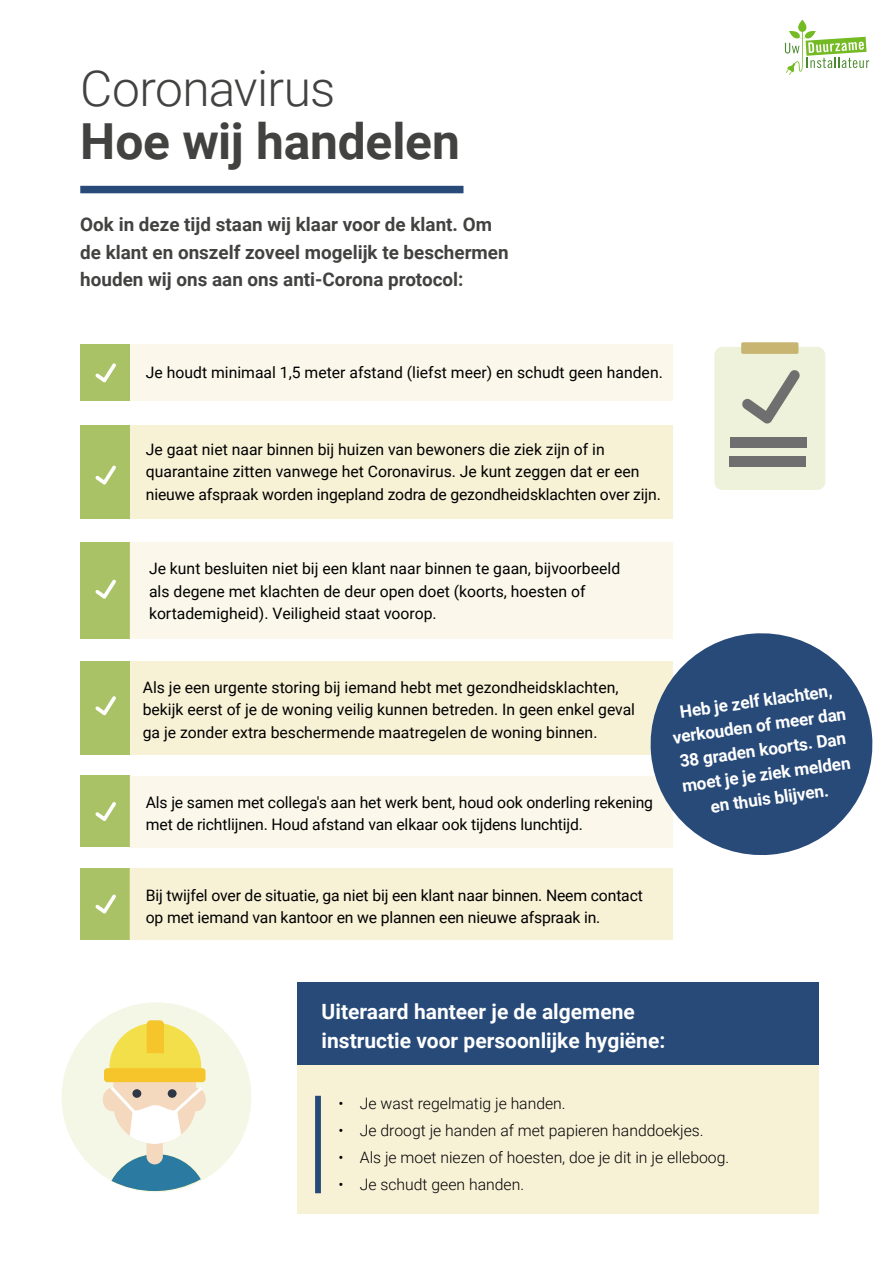
<style>
.page{position:relative;width:893px;height:1263px;background:#fff}
.page>*{position:absolute;margin:0;border:0;box-sizing:border-box;transform-origin:0 0}
.t1{font:700 49.65px "Roboto";letter-spacing:-.005em;color:#424241}
.t2{font:300 49.65px "Roboto";letter-spacing:-.015em;color:#424241}
.t3{font:700 21px "Roboto";color:#fff}
.t4{font:700 18.9px/27.5px "Roboto";color:#424241}
.t5{font:700 17.25px/24.6px "Roboto";color:#fff;text-align:center}
.t6{font:15.75px/22.5px "Roboto";color:#000}
.t7{font:300 15.75px "Roboto";color:#000}
</style>
<div class="page">
<div style="left:62px;top:1002px;width:189px;height:190px;background:#f4f7e6;border-radius:50%"></div>
<div style="left:125px;top:425px;width:548px;height:93px;background:#f7f1d6"></div>
<div style="left:130px;top:661px;width:543px;height:93px;background:#f7f1d6"></div>
<div style="left:80px;top:344px;width:593px;height:57px;background:#fbf8eb"></div>
<div style="left:80px;top:344px;width:50px;height:57px;background:#aac266"></div>
<div style="left:80px;top:425px;width:50px;height:93px;background:#aac266"></div>
<div style="left:80px;top:542px;width:50px;height:97px;background:#aac266"></div>
<div style="left:80px;top:776px;width:50px;height:71px;background:#aac266"></div>
<div style="left:80px;top:868px;width:50px;height:72px;background:#aac266"></div>
<div style="left:80px;top:661px;width:50px;height:93px;background:#aac266"></div>
<div style="left:130px;top:542px;width:543px;height:97px;background:#fbf8eb"></div>
<div style="left:130px;top:776px;width:543px;height:71px;background:#fbf8eb"></div>
<div style="left:130px;top:868px;width:543px;height:72px;background:#f7f1d6"></div>
<svg style="left:785px;top:20px;width:84px;height:55px"></svg>
<div style="left:297px;top:1065px;width:522px;height:148px;background:#f7f1d6"></div>
<div style="left:297px;top:982px;width:522px;height:83px;background:#274a79"></div>
<div style="left:315px;top:1096px;width:6px;height:97px;border:3px solid #274a79"></div>
<div style="left:714px;top:347px;width:111px;height:143px;background:#eef2da;border-radius:8px"></div>
<div style="left:730px;top:438px;width:77px;height:10px;background:#706f6f"></div>
<div style="left:729px;top:457px;width:77px;height:10px;background:#706f6f"></div>
<div style="left:741px;top:342px;width:57px;height:12px;background:#c7b571;border-radius:2px"></div>
<svg style="left:742px;top:370px;width:58px;height:53px"></svg>
<svg style="left:112px;top:1154px;width:89px;height:37px"></svg>
<div style="left:146px;top:1133px;width:17px;height:31px;background:#f4d9bf;border-radius:8px"></div>
<div style="left:186px;top:1088px;width:20px;height:23px;background:#f4e4ce;border-radius:50%"></div>
<div style="left:103px;top:1088px;width:19px;height:23px;background:#f4d9bf;border-radius:50%"></div>
<svg style="left:109px;top:1020px;width:92px;height:48px"></svg>
<div style="left:104px;top:1068px;width:102px;height:14px;background:#f5c52b;border-radius:3px"></div>
<div style="left:80px;top:186px;width:383px;height:7px;background:#274a79"></div>
<svg style="left:107px;top:1083px;width:98px;height:61px"></svg>
<svg style="left:95px;top:363px;width:21px;height:19px"></svg>
<svg style="left:95px;top:465px;width:21px;height:20px"></svg>
<svg style="left:95px;top:579px;width:21px;height:20px"></svg>
<svg style="left:95px;top:802px;width:21px;height:19px"></svg>
<svg style="left:95px;top:894px;width:21px;height:19px"></svg>
<svg style="left:95px;top:696px;width:21px;height:19px"></svg>
<svg style="left:646px;top:633px;width:227px;height:222px;fill:#274a79"></svg>
<p class="t2" style="left:80px;top:54px;width:256px">Coronavirus</p>
<p class="t1" style="left:80px;top:107px;width:381px">Hoe wij handelen</p>
<p class="t4" style="left:80px;top:210px;width:430px">Ook in deze tijd staan wij klaar voor de klant. Om de klant en onszelf zoveel mogelijk te beschermen houden wij ons aan ons anti-Corona protocol:</p>
<p class="t6" style="left:146px;top:361px;width:518px">Je houdt minimaal 1,5 meter afstand (liefst meer) en schudt geen handen.</p>
<p class="t6" style="left:146px;top:437px;width:516px">Je gaat niet naar binnen bij huizen van bewoners die ziek zijn of in quarantaine zitten vanwege het Coronavirus. Je kunt zeggen dat er een nieuwe afspraak worden ingepland zodra de gezondheidsklachten over zijn.</p>
<p class="t6" style="left:149px;top:557px;width:473px">Je kunt besluiten niet bij een klant naar binnen te gaan, bijvoorbeeld als degene met klachten de deur open doet (koorts, hoesten of kortademigheid). Veiligheid staat voorop.</p>
<p class="t6" style="left:143px;top:675px;width:494px">Als je een urgente storing bij iemand hebt met gezondheidsklachten, bekijk eerst of je de woning veilig kunnen betreden. In geen enkel geval ga je zonder extra beschermende maatregelen de woning binnen.</p>
<p class="t6" style="left:146px;top:790px;width:509px">Als je samen met collega's aan het werk bent, houd ook onderling rekening met de richtlijnen. Houd afstand van elkaar ook tijdens lunchtijd.</p>
<p class="t5" style="left:668px;top:700px;width:176px;rotate:-8deg">Heb je zelf klachten, verkouden of meer dan<br>38 graden koorts. Dan moet je je ziek melden en thuis blijven.</p>
<p class="t6" style="left:146px;top:883px;width:499px">Bij twijfel over de situatie, ga niet bij een klant naar binnen. Neem contact</p>
<p class="t6" style="left:146px;top:905px;width:456px">op met iemand van kantoor en we plannen een nieuwe afspraak in.</p>
<p class="t3" style="left:322px;top:997px;width:315px">Uiteraard hanteer je de algemene</p>
<p class="t3" style="left:322px;top:1025px;width:345px">instructie voor persoonlijke hygiëne:</p>
<p class="t7" style="left:339px;top:1092px;width:229px">• Je wast regelmatig je handen.</p>
<p class="t7" style="left:339px;top:1119px;width:367px">• Je droogt je handen af met papieren handdoekjes.</p>
<p class="t7" style="left:339px;top:1146px;width:392px">• Als je moet niezen of hoesten, doe je dit in je elleboog.</p>
<p class="t7" style="left:339px;top:1173px;width:187px">• Je schudt geen handen.</p>
</div>
